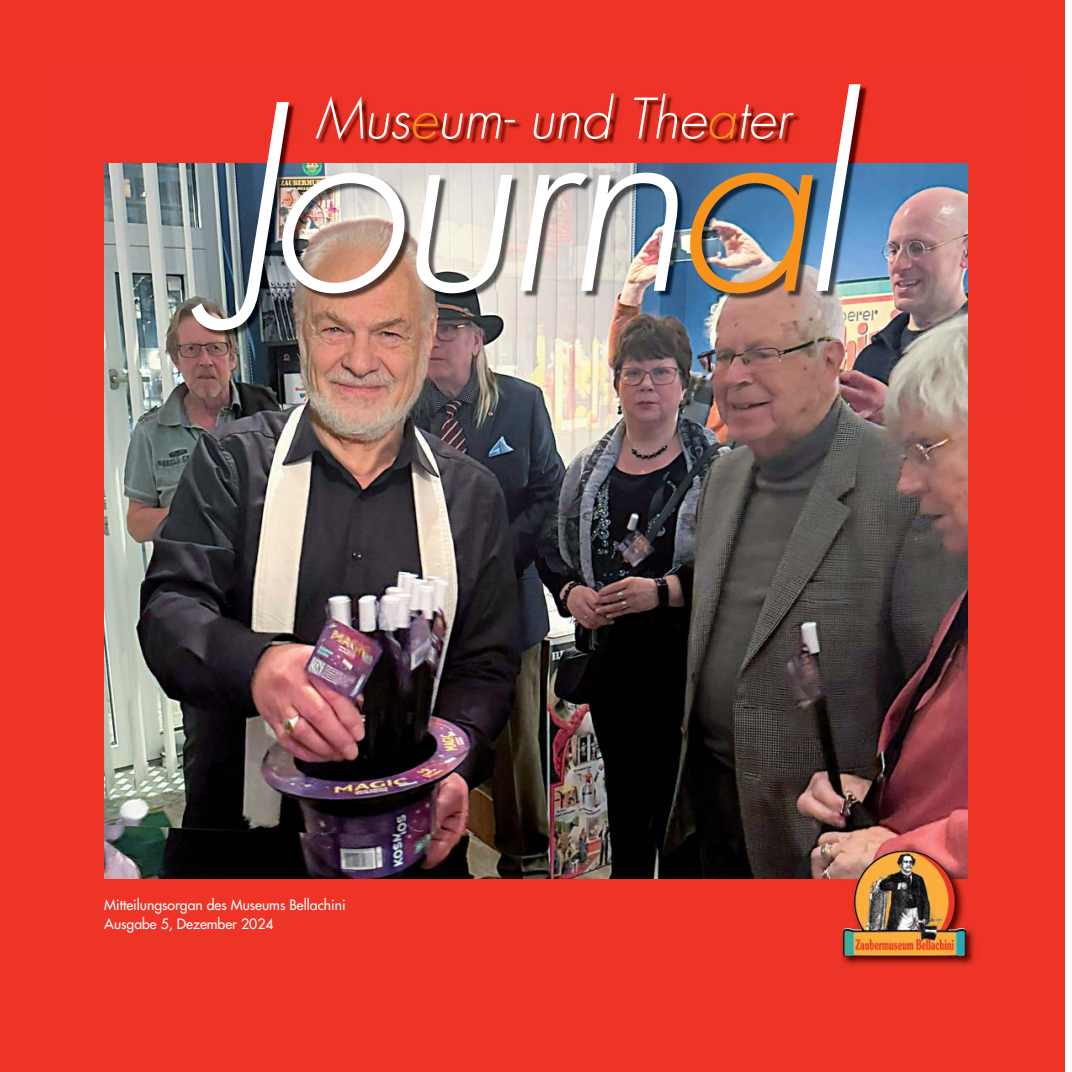
<style>
.page{position:relative;width:1072px;height:1072px;background:#fff}
.page>*{position:absolute;margin:0;border:0;box-sizing:border-box;transform-origin:0 0}
.t1{font:italic 300 250.25px "Futura";color:#fff}
.t2{font:italic 300 54.25px "Futura";color:#fff}
.t3{font:14px/19.2px "Futura";color:#fff}
.s1{color:#f7931d}
</style>
<div class="page">
<div style="left:0;top:0;width:1064px;height:1071px;background:#ee3427"></div>
<img style="left:104px;top:423px;width:863px;height:455px">
<img style="left:104px;top:85px;width:864px;height:338px">
<img style="left:104px;top:164px;width:863px;height:259px">
<img style="left:830px;top:838px;width:146px;height:128px">
<img style="left:843px;top:885px;width:19px;height:45px">
<h1 class="t1" style="left:225px;top:84px;width:667px">Journ<span class="s1">a</span>l</h1>
<h2 class="t2" style="left:315px;top:94px;width:486px">Mus<span class="s1">e</span>um- und The<span class="s1">a</span>ter</h2>
<p class="t3" style="left:104px;top:895px;width:243px">Mitteilungsorgan des Museums Bellachini<br>Ausgabe 5, Dezember 2024</p>
</div>
